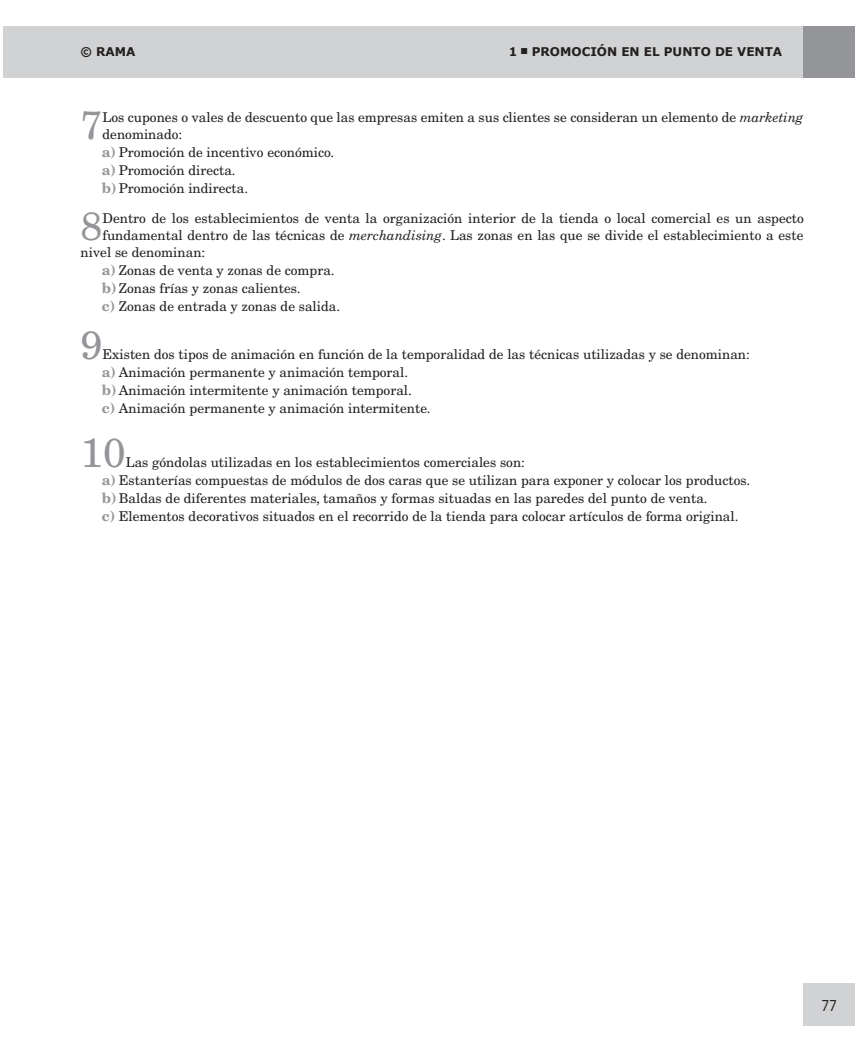
<style>
.page{position:relative;width:855px;height:1049px;background:#fff}
.page>*{position:absolute;margin:0;border:0;box-sizing:border-box;transform-origin:0 0}
.t1{font:40.5px "New Century Schlbk LT Std";color:#939598}
.t2{font:39.45px "New Century Schlbk LT Std";color:#939598}
.t3{font:15px "Verdana";color:#231f20;scale:.8 1}
.t4{font:13.5px/18px "New Century Schlbk LT Std";color:#231f20}
.t5{font:700 12px "Verdana";color:#231f20}
.s1{font-style:italic}
.s2{font-weight:700;font-size:14.25px;color:#939598}
</style>
<div class="page">
<div style="left:803px;top:983px;width:52px;height:43px;background:#d1d2d4"></div>
<hr style="left:3px;top:27px;width:1px;height:51px;background:#d1d2d4">
<div style="left:4px;top:27px;width:799px;height:51px;background:#d1d2d4"></div>
<div style="left:803px;top:27px;width:52px;height:51px;background:#939598"></div>
<p class="t5" style="left:81px;top:44px;width:57px">© RAMA</p>
<p class="t5" style="left:509px;top:44px;width:275px">1 <sup>n</sup> PROMOCIÓN EN EL PUNTO DE VENTA</p>
<h2 class="t2" style="left:81px;top:101px;width:23px">7</h2>
<p class="t4" style="left:102px;top:108px;width:703px">Los cupones o vales de descuento que las empresas emiten a sus clientes se consideran un elemento de <span class="s1">marketing </span>denominado:<br><span class="s2">a)</span> Promoción de incentivo económico.<br><span class="s2">a)</span> Promoción directa.<br><span class="s2">b)</span> Promoción indirecta.</p>
<h2 class="t2" style="left:81px;top:202px;width:23px">8</h2>
<p class="t4" style="left:102px;top:209px;width:703px">Dentro de los establecimientos de venta la organización interior de la tienda o local comercial es un aspecto</p>
<p class="t4" style="left:102px;top:226px;width:702px">fundamental dentro de las técnicas de <span class="s1">merchandising</span>. Las zonas en las que se divide el establecimiento a este</p>
<p class="t4" style="left:81px;top:244px;width:126px">nivel se denominan:</p>
<p class="t4" style="left:102px;top:261px;width:234px"><span class="s2">a)</span> Zonas de venta y zonas de compra.</p>
<p class="t4" style="left:102px;top:279px;width:200px"><span class="s2">b)</span> Zonas frías y zonas calientes.</p>
<p class="t4" style="left:102px;top:297px;width:240px"><span class="s2">c)</span> Zonas de entrada y zonas de salida.</p>
<h2 class="t2" style="left:81px;top:321px;width:23px">9</h2>
<p class="t4" style="left:102px;top:345px;width:650px">Existen dos tipos de animación en función de la temporalidad de las técnicas utilizadas y se denominan: <span class="s2">a)</span> Animación permanente y animación temporal.<br><span class="s2">b)</span> Animación intermitente y animación temporal.<br><span class="s2">c)</span> Animación permanente y animación intermitente.</p>
<h1 class="t1" style="left:81px;top:427px;width:47px">10</h1>
<p class="t4" style="left:102px;top:453px;width:650px;text-indent:24px">Las góndolas utilizadas en los establecimientos comerciales son:<br><span class="s2">a)</span> Estanterías compuestas de módulos de dos caras que se utilizan para exponer y colocar los productos. <span class="s2">b)</span> Baldas de diferentes materiales, tamaños y formas situadas en las paredes del punto de venta.<br><span class="s2">c)</span> Elementos decorativos situados en el recorrido de la tienda para colocar artículos de forma original.</p>
<p class="t3" style="left:821px;top:995px;width:21px">77</p>
</div>
